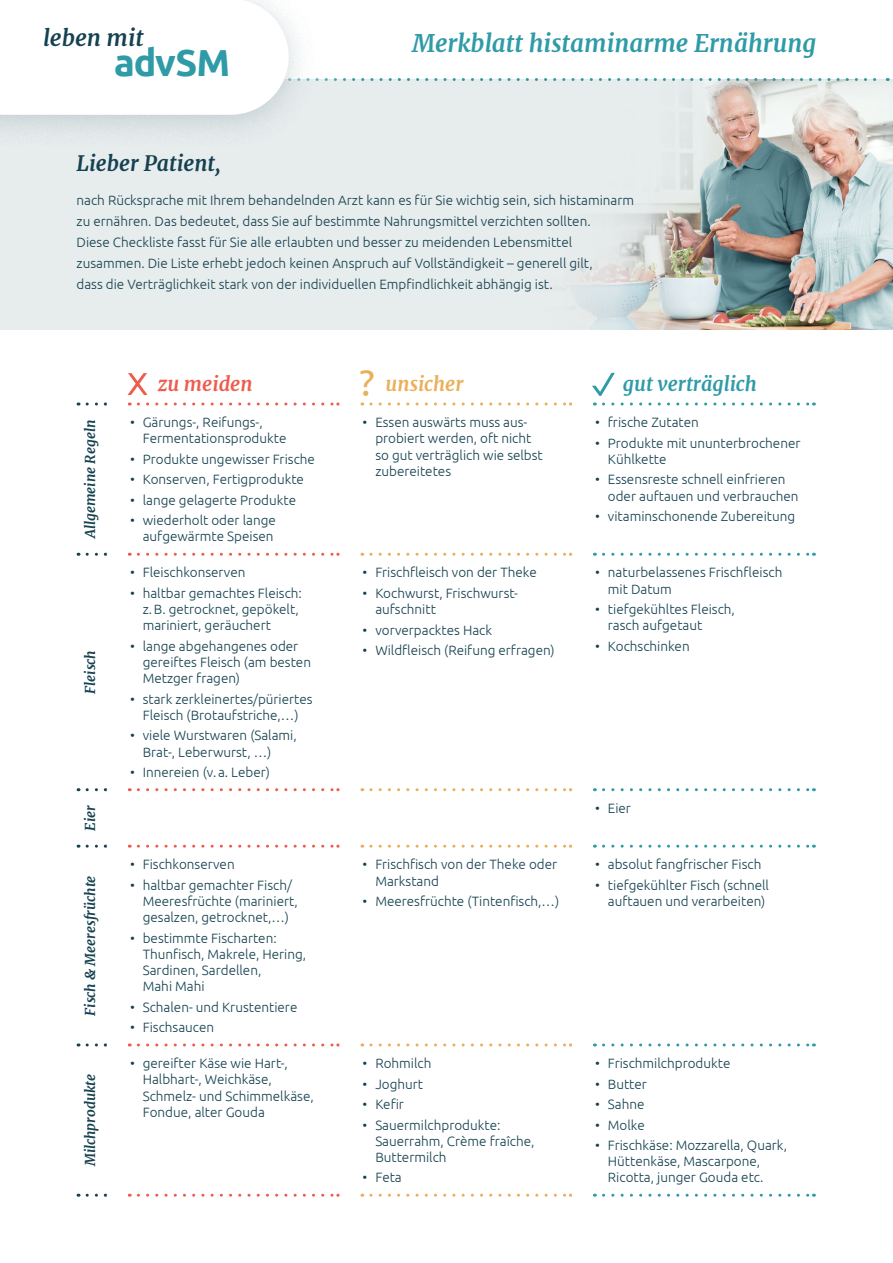
<style>
.page{position:relative;width:893px;height:1263px;background:#fff}
.page>*{position:absolute;margin:0;border:0;box-sizing:border-box;transform-origin:0 0}
.t1{font:700 37.65px "Ubuntu";letter-spacing:-.025em;color:#2f9ba7}
.t2{font:37.5px "Ubuntu";color:#ebaf5a}
.t3{font:italic 700 24px "Merriweather";color:#2f9ba7}
.t4{font:italic 700 22.95px "Merriweather";color:#154150}
.t5{font:italic 700 21px "Merriweather";color:#154150}
.t6{font:italic 700 19.5px "Merriweather";color:#2f9ba7}
.t7{font:italic 700 19.5px "Merriweather";color:#ee5c4d}
.t8{font:italic 700 19.5px "Merriweather";color:#ebaf5a}
.t9{font:300 13.5px/16.2px "Ubuntu";color:#154150}
.t10{font:italic 700 13.5px "Merriweather";color:#154150}
</style>
<div class="page">
<div style="left:0;top:80px;width:893px;height:250px;background:#e7eced"></div>
<img style="left:573px;top:80px;width:320px;height:250px">
<div style="left:0;top:0;width:318px;height:149px;background:#154150;opacity:.2"></div>
<svg style="left:0;top:0;width:888px;height:115px"></svg>
<svg style="left:87px;top:402px;width:19px;height:3px"></svg>
<svg style="left:87px;top:553px;width:19px;height:3px"></svg>
<svg style="left:87px;top:788px;width:19px;height:3px"></svg>
<svg style="left:87px;top:845px;width:19px;height:3px"></svg>
<svg style="left:87px;top:1043px;width:19px;height:3px"></svg>
<svg style="left:87px;top:1194px;width:19px;height:3px"></svg>
<svg style="left:138px;top:402px;width:201px;height:3px"></svg>
<svg style="left:138px;top:553px;width:201px;height:3px"></svg>
<svg style="left:138px;top:788px;width:201px;height:3px"></svg>
<svg style="left:138px;top:845px;width:201px;height:3px"></svg>
<svg style="left:138px;top:1043px;width:201px;height:3px"></svg>
<svg style="left:138px;top:1194px;width:201px;height:3px"></svg>
<svg style="left:603px;top:402px;width:211px;height:3px"></svg>
<svg style="left:603px;top:553px;width:211px;height:3px"></svg>
<svg style="left:603px;top:788px;width:211px;height:3px"></svg>
<svg style="left:603px;top:845px;width:211px;height:3px"></svg>
<svg style="left:603px;top:1043px;width:211px;height:3px"></svg>
<svg style="left:603px;top:1194px;width:211px;height:3px"></svg>
<svg style="left:371px;top:402px;width:200px;height:3px"></svg>
<svg style="left:371px;top:553px;width:200px;height:3px"></svg>
<svg style="left:371px;top:788px;width:200px;height:3px"></svg>
<svg style="left:371px;top:845px;width:200px;height:3px"></svg>
<svg style="left:371px;top:1043px;width:200px;height:3px"></svg>
<svg style="left:371px;top:1194px;width:200px;height:3px"></svg>
<svg style="left:128px;top:373px;width:20px;height:22px"></svg>
<svg style="left:592px;top:373px;width:23px;height:23px"></svg>
<h3 class="t4" style="left:43px;top:23px;width:102px">leben mit</h3>
<h1 class="t1" style="left:114px;top:40px;width:118px">advSM</h1>
<h3 class="t3" style="left:412px;top:29px;width:406px">Merkblatt histaminarme Ernährung</h3>
<h3 class="t5" style="left:77px;top:150px;width:146px">Lieber Patient,</h3>
<p class="t9" style="left:77px;top:189px;width:559px;line-height:21.1px">nach Rücksprache mit Ihrem behandelnden Arzt kann es für Sie wichtig sein, sich histaminarm zu ernähren. Das bedeutet, dass Sie auf bestimmte Nahrungsmittel verzichten sollten.<br>Diese Checkliste fasst für Sie alle erlaubten und besser zu meidenden Lebensmittel zusammen. Die Liste erhebt jedoch keinen Anspruch auf Vollständigkeit – generell gilt,<br>dass die Verträglichkeit stark von der individuellen Empfindlichkeit abhängig ist.</p>
<h2 class="t2" style="left:359px;top:360px;width:17px">?</h2>
<h3 class="t7" style="left:158px;top:372px;width:96px">zu meiden</h3>
<h3 class="t8" style="left:386px;top:372px;width:79px">unsicher</h3>
<h3 class="t6" style="left:623px;top:372px;width:136px">gut verträglich</h3>
<p class="t10" style="left:82px;top:538px;width:120px;rotate:-90deg">Allgemeine Regeln</p>
<p class="t9" style="left:143px;top:414px;width:145px;text-indent:-13px">• Gärungs-, Reifungs-,<br>Fermentationsprodukte</p>
<p class="t9" style="left:130px;top:451px;width:186px">• Produkte ungewisser Frische</p>
<p class="t9" style="left:130px;top:471px;width:175px">• Konserven, Fertigprodukte</p>
<p class="t9" style="left:130px;top:492px;width:168px">• lange gelagerte Produkte</p>
<p class="t9" style="left:130px;top:512px;width:147px;text-align:right">• wiederholt oder lange aufgewärmte Speisen</p>
<p class="t10" style="left:82px;top:694px;width:45px;rotate:-90deg">Fleisch</p>
<p class="t9" style="left:130px;top:564px;width:117px">• Fleischkonserven</p>
<p class="t9" style="left:143px;top:585px;width:161px;text-indent:-13px">• haltbar gemachtes Fleisch: z.B. getrocknet, gepökelt, mariniert, geräuchert</p>
<p class="t9" style="left:143px;top:637px;width:170px;text-indent:-13px">• lange abgehangenes oder gereiftes Fleisch (am besten<br>Metzger fragen)</p>
<p class="t9" style="left:130px;top:690px;width:184px;text-align:center">• stark zerkleinertes/püriertes<br>Fleisch (Brotaufstriche,…)</p>
<p class="t9" style="left:143px;top:727px;width:156px;text-indent:-13px">• viele Wurstwaren (Salami,<br>Brat-, Leberwurst, …)</p>
<p class="t9" style="left:130px;top:764px;width:141px">• Innereien (v.a. Leber)</p>
<p class="t9" style="left:375px;top:414px;width:169px;text-indent:-13px">• Essen auswärts muss aus&shy;probiert werden, oft nicht so gut verträglich wie selbst zubereitetes</p>
<p class="t9" style="left:595px;top:414px;width:105px">• frische Zutaten</p>
<p class="t9" style="left:608px;top:434px;width:194px;text-indent:-13px">• Produkte mit ununterbrochener<br>Kühlkette</p>
<p class="t9" style="left:608px;top:471px;width:192px;text-indent:-13px">• Essensreste schnell einfrieren oder auftauen und verbrauchen</p>
<p class="t9" style="left:595px;top:508px;width:202px">• vitaminschonende Zubereitung</p>
<p class="t9" style="left:363px;top:564px;width:176px">• Frischfleisch von der Theke</p>
<p class="t9" style="left:375px;top:585px;width:144px;text-indent:-13px">• Kochwurst, Frischwurst&shy;aufschnitt</p>
<p class="t9" style="left:363px;top:621px;width:131px">• vorverpacktes Hack</p>
<p class="t9" style="left:363px;top:642px;width:194px">• Wildfleisch (Reifung erfragen)</p>
<p class="t9" style="left:608px;top:564px;width:176px;text-indent:-13px">• naturbelassenes Frischfleisch mit Datum</p>
<p class="t9" style="left:608px;top:601px;width:129px;text-indent:-13px">• tiefgekühltes Fleisch, rasch aufgetaut</p>
<p class="t9" style="left:595px;top:637px;width:96px">• Kochschinken</p>
<p class="t10" style="left:82px;top:831px;width:27px;rotate:-90deg">Eier</p>
<p class="t9" style="left:595px;top:800px;width:37px">• Eier</p>
<p class="t10" style="left:82px;top:1015px;width:142px;rotate:-90deg">Fisch &amp; Meeresfrüchte</p>
<p class="t10" style="left:82px;top:1166px;width:94px;rotate:-90deg">Milchprodukte</p>
<p class="t9" style="left:130px;top:856px;width:106px">• Fischkonserven</p>
<p class="t9" style="left:143px;top:877px;width:157px;text-indent:-13px">• haltbar gemachter Fisch/<br>Meeresfrüchte (mariniert, gesalzen, getrocknet,…)</p>
<p class="t9" style="left:143px;top:929px;width:165px;text-indent:-13px">• bestimmte Fischarten:<br>Thunfisch, Makrele, Hering,<br>Sardinen, Sardellen,<br>Mahi Mahi</p>
<p class="t9" style="left:130px;top:998px;width:169px">• Schalen- und Krustentiere</p>
<p class="t9" style="left:130px;top:1019px;width:86px">• Fischsaucen</p>
<p class="t9" style="left:375px;top:856px;width:183px;text-indent:-13px">• Frischfisch von der Theke oder<br>Markstand</p>
<p class="t9" style="left:363px;top:893px;width:198px">• Meeresfrüchte (Tintenfisch,…)</p>
<p class="t9" style="left:143px;top:1055px;width:172px;text-indent:-13px">• gereifter Käse wie Hart-,<br>Halbhart-, Weichkäse,<br>Schmelz- und Schimmelkäse,<br>Fondue, alter Gouda</p>
<p class="t9" style="left:363px;top:1055px;width:70px">• Rohmilch</p>
<p class="t9" style="left:363px;top:1075px;width:62px">• Joghurt</p>
<p class="t9" style="left:363px;top:1096px;width:43px">• Kefir</p>
<p class="t9" style="left:375px;top:1116px;width:161px;text-indent:-13px">• Sauermilchprodukte:<br>Sauerrahm, Crème fraîche,<br>Buttermilch</p>
<p class="t9" style="left:363px;top:1169px;width:41px">• Feta</p>
<p class="t9" style="left:595px;top:856px;width:168px">• absolut fangfrischer Fisch</p>
<p class="t9" style="left:595px;top:877px;width:175px;text-align:right">• tiefgekühlter Fisch (schnell auftauen und verarbeiten)</p>
<p class="t9" style="left:595px;top:1055px;width:137px">• Frischmilchprodukte</p>
<p class="t9" style="left:595px;top:1075px;width:53px">• Butter</p>
<p class="t9" style="left:595px;top:1096px;width:51px">• Sahne</p>
<p class="t9" style="left:595px;top:1116px;width:51px">• Molke</p>
<p class="t9" style="left:608px;top:1137px;width:181px;text-indent:-13px">• Frischkäse: Mozzarella, Quark,<br>Hüttenkäse, Mascarpone,<br>Ricotta, junger Gouda etc.</p>
</div>
